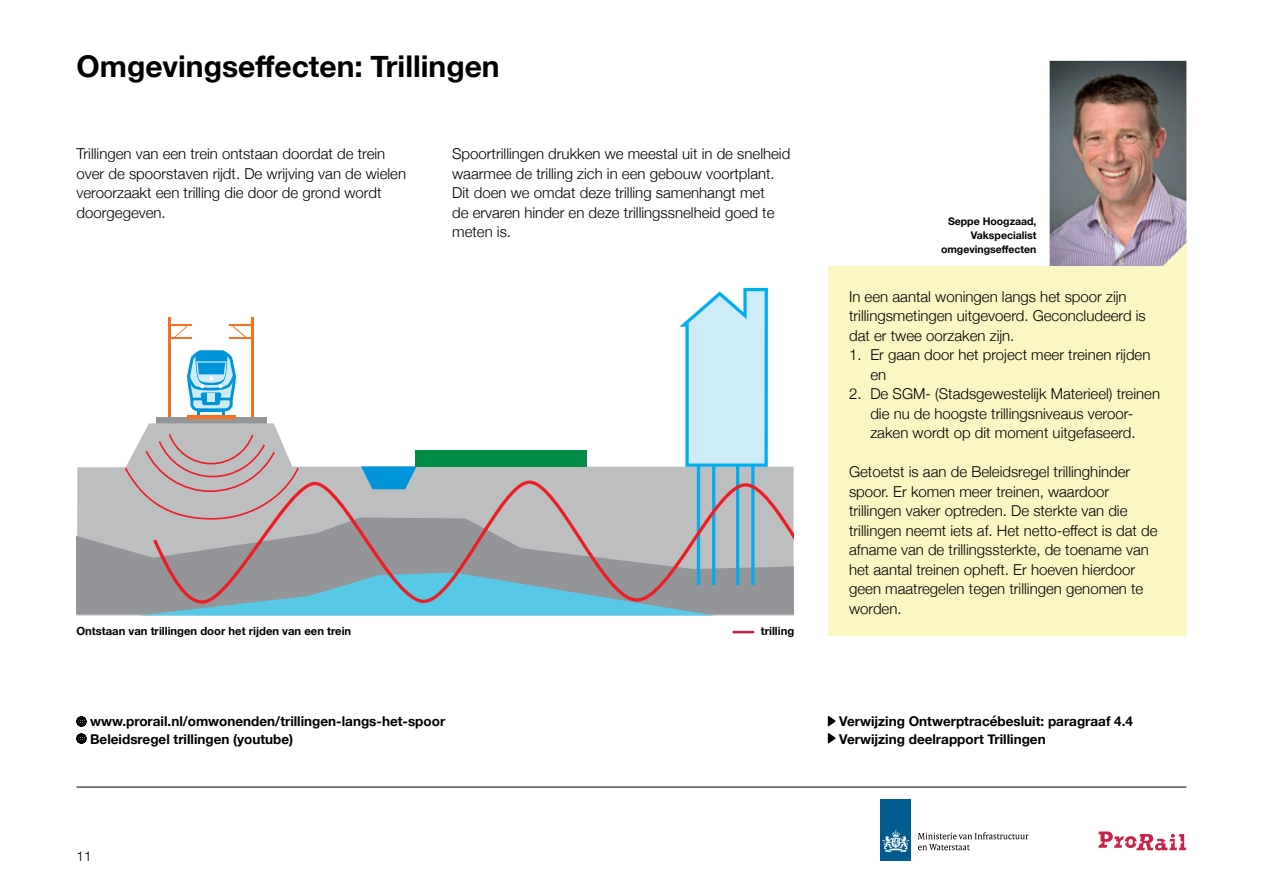
<style>
.page{position:relative;width:1263px;height:893px;background:#fff}
.page>*{position:absolute;margin:0;border:0;box-sizing:border-box;transform-origin:0 0}
.t1{font:700 30px "Helvetica Neue";color:#000}
.t2{font:300 15px/19.5px "Helvetica Neue";color:#000}
.t3{font:700 13.5px/17.1px "Helvetica Neue";color:#000}
.t4{font:300 13.5px "Helvetica Neue";color:#000}
.t5{font:700 11.25px "Helvetica Neue";color:#000}
.t6{font:700 10.5px/14.1px "Helvetica Neue";color:#000;text-align:right}
</style>
<div class="page">
<svg style="left:828px;top:716px;width:8px;height:11px"></svg>
<svg style="left:828px;top:733px;width:8px;height:11px"></svg>
<img style="left:1049px;top:61px;width:137px;height:205px">
<div style="left:828px;top:266px;width:358px;height:369px;background:#fbf7c2"></div>
<hr style="left:168px;top:317px;width:2px;height:102px;background:#f36f21">
<hr style="left:251px;top:317px;width:3px;height:102px;background:#f36f21">
<svg style="left:187px;top:350px;width:49px;height:66px;background:#73c3e7"></svg>
<div style="left:156px;top:417px;width:110px;height:6px;background:#939598"></div>
<svg style="left:77px;top:423px;width:717px;height:192px"></svg>
<svg style="left:361px;top:466px;width:56px;height:13px"></svg>
<svg style="left:76px;top:518px;width:718px;height:96px;background:#9ea0a3"></svg>
<svg style="left:138px;top:572px;width:577px;height:43px;background:#62bed6"></svg>
<svg style="left:679px;top:288px;width:89px;height:179px;background:#bde7f7"></svg>
<hr style="left:751px;top:464px;width:3px;height:121px;background:#00aeef">
<hr style="left:736px;top:464px;width:3px;height:121px;background:#00aeef">
<hr style="left:712px;top:464px;width:3px;height:121px;background:#00aeef">
<hr style="left:697px;top:464px;width:3px;height:121px;background:#00aeef">
<div style="left:415px;top:450px;width:172px;height:16px;background:#008c44"></div>
<svg style="left:123px;top:432px;width:177px;height:89px;background:#c5babc"></svg>
<svg style="left:150px;top:479px;width:644px;height:126px;background:#a2a8ae"></svg>
<svg style="left:170px;top:324px;width:22px;height:14px"></svg>
<svg style="left:229px;top:324px;width:22px;height:14px"></svg>
<hr style="left:187px;top:416px;width:49px;height:3px;background:#f36f21">
<svg style="left:734px;top:631px;width:19px;height:2px"></svg>
<svg style="left:76px;top:716px;width:11px;height:10px"></svg>
<svg style="left:76px;top:733px;width:11px;height:11px"></svg>
<hr style="left:77px;top:787px;width:1109px;height:1px;background:#000">
<svg style="left:1098px;top:831px;width:88px;height:19px"></svg>
<div style="left:880px;top:799px;width:31px;height:62px;background:#005b8e"></div>
<svg style="left:882px;top:830px;width:27px;height:23px"></svg>
<svg style="left:918px;top:832px;width:110px;height:18px"></svg>
<h1 class="t1" style="left:77px;top:42px;width:425px">Omgevingseffecten: Trillingen</h1>
<p class="t2" style="left:77px;top:143px;width:331px">Trillingen van een trein ontstaan doordat de trein over de spoorstaven rijdt. De wrijving van de wielen veroorzaakt een trilling die door de grond wordt doorgegeven.</p>
<p class="t2" style="left:452px;top:143px;width:340px">Spoortrillingen drukken we meestal uit in de snelheid waarmee de trilling zich in een gebouw voortplant.<br>Dit doen we omdat deze trilling samenhangt met<br>de ervaren hinder en deze trillingssnelheid goed te meten is.</p>
<p class="t5" style="left:76px;top:622px;width:276px">Ontstaan van trillingen door het rijden van een trein</p>
<p class="t5" style="left:761px;top:622px;width:35px">trilling</p>
<p class="t3" style="left:90px;top:713px;width:357px">www.prorail.nl/omwonenden/trillingen-langs-het-spoor<br>Beleidsregel trillingen (youtube)</p>
<p class="t4" style="left:77px;top:845px;width:17px">11</p>
<p class="t6" style="left:941px;top:215px;width:97px">Seppe Hoogzaad,<br>Vakspecialist omgevingseffecten</p>
<p class="t2" style="left:849px;top:286px;width:298px">In een aantal woningen langs het spoor zijn trillingsmetingen uitgevoerd. Geconcludeerd is dat er twee oorzaken zijn.</p>
<p class="t2" style="left:870px;top:344px;width:282px;text-indent:-21px">1. Er gaan door het project meer treinen rijden en</p>
<p class="t2" style="left:849px;top:383px;width:312px;text-align:center">2. De SGM- (Stadsgewestelijk Materieel) treinen die nu de hoogste trillingsniveaus veroor-<br>zaken wordt op dit moment uitgefaseerd.</p>
<p class="t2" style="left:849px;top:461px;width:310px">Getoetst is aan de Beleidsregel trillinghinder spoor. Er komen meer treinen, waardoor trillingen vaker optreden. De sterkte van die trillingen neemt iets af. Het netto-effect is dat de afname van de trillingssterkte, de toename van het aantal treinen opheft. Er hoeven hierdoor geen maatregelen tegen trillingen genomen te worden.</p>
<p class="t3" style="left:839px;top:713px;width:295px">Verwijzing Ontwerptracébesluit: paragraaf 4.4<br>Verwijzing deelrapport Trillingen</p>
</div>
